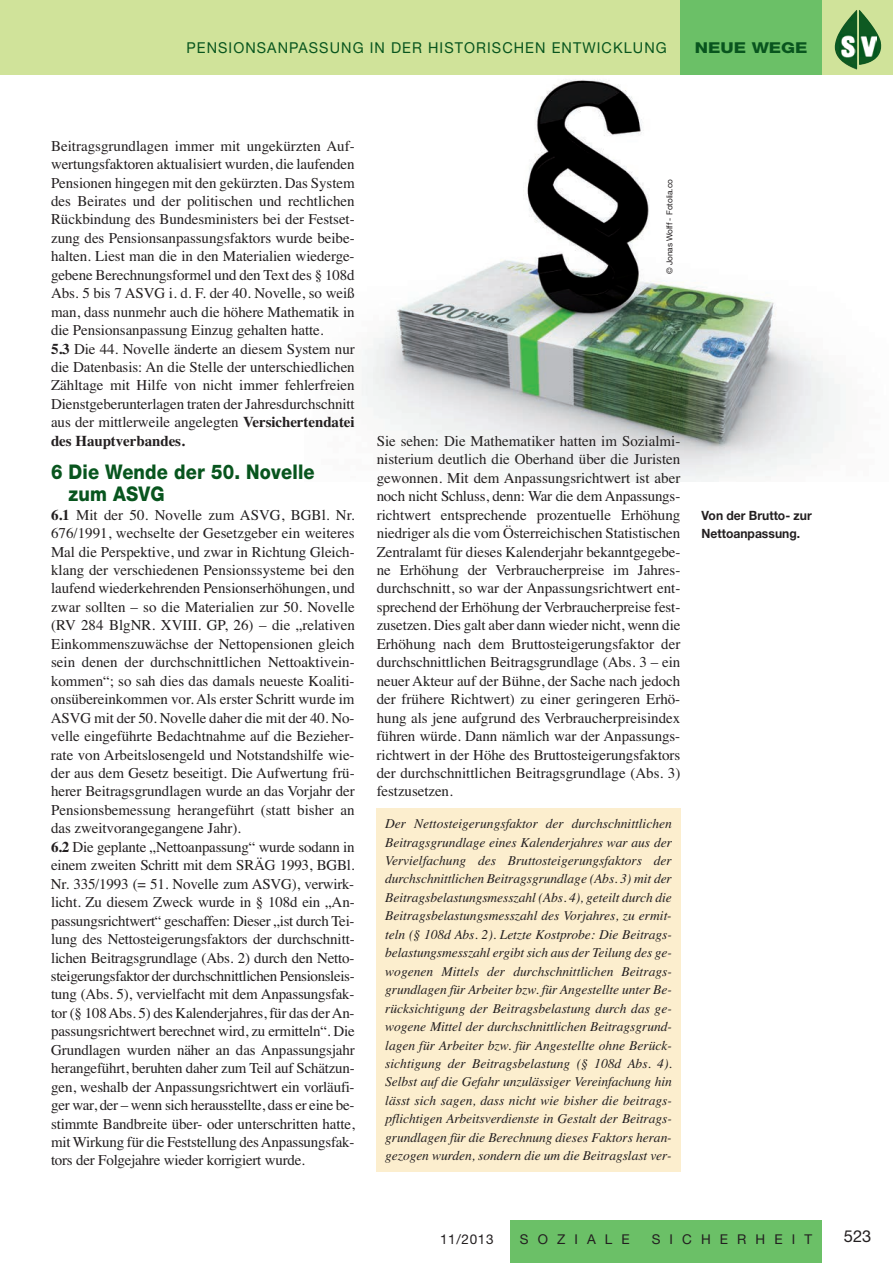
<style>
.page{position:relative;width:893px;height:1263px;background:#fff}
.page>*{position:absolute;margin:0;border:0;box-sizing:border-box;transform-origin:0 0}
.t1{font:800 20.25px/22.5px "Helvetica Neue";letter-spacing:.01em;color:#08551e;scale:.9 1}
.t2{font:16.5px "Helvetica Neue";color:#231f20}
.t3{font:15px/18.5px "Times";letter-spacing:-.005em;color:#231f20}
.t4{font:15px "Helvetica Neue";letter-spacing:.075em;color:#08551e;scale:.96 1}
.t5{font:800 15px "Helvetica Neue";color:#08551e;scale:1.2 1}
.t6{font:italic 13.5px/18.5px "Times";letter-spacing:-.005em;color:#231f20;text-align:justify}
.t7{font:13.5px "Helvetica Neue";letter-spacing:.675em;color:#231f20}
.t8{font:700 12.75px/18px "Helvetica Neue";color:#231f20;scale:.95 1}
.t9{font:8.25px "Helvetica Neue";letter-spacing:-.005em;color:#231f20}
.s1{font-weight:700}
</style>
<div class="page">
<img style="left:304px;top:74px;width:584px;height:408px">
<div style="left:376px;top:808px;width:304px;height:364px;background:#fceece"></div>
<div style="left:0;top:0;width:893px;height:74px;background:#d0e39a"></div>
<div style="left:680px;top:0;width:142px;height:74px;background:#6bc067"></div>
<div style="left:510px;top:1220px;width:312px;height:43px;background:#6bc067"></div>
<img style="left:859px;top:10px;width:22px;height:55px">
<img style="left:835px;top:10px;width:22px;height:60px">
<img style="left:839px;top:35px;width:17px;height:22px">
<img style="left:861px;top:36px;width:15px;height:21px">
<p class="t4" style="left:186px;top:43px;width:502px">PENSIONSANPASSUNG IN DER HISTORISCHEN ENTWICKLUNG</p>
<p class="t5" style="left:695px;top:43px;width:96px">NEUE WEGE</p>
<p class="t3" style="left:51px;top:136px;width:305px">Beitragsgrundlagen immer mit ungekürzten Auf&shy;wertungsfaktoren aktualisiert wurden, die laufenden Pensionen hingegen mit den gekürzten. Das System des Beirates und der politischen und rechtlichen Rückbindung des Bundesministers bei der Festset&shy;zung des Pensionsanpassungsfaktors wurde beibe&shy;halten. Liest man die in den Materialien wiederge&shy;gebene Berechnungsformel und den Text des § 108d Abs. 5 bis 7 ASVG i. d. F. der 40. Novelle, so weiß man, dass nunmehr auch die höhere Mathematik in die Pensionsanpassung Einzug gehalten hatte.<br><span class="s1">5.3</span> Die 44. Novelle änderte an diesem System nur die Datenbasis: An die Stelle der unterschiedlichen Zähltage mit Hilfe von nicht immer fehlerfreien Dienstgeberunterlagen traten der Jahresdurchschnitt aus der mittlerweile angelegten <span class="s1">Versichertendatei des Hauptverbandes.</span></p>
<h1 class="t1" style="left:68px;top:462px;width:275px;text-indent:-17px">6 Die Wende der 50. Novelle zum ASVG</h1>
<p class="t3" style="left:51px;top:505px;width:306px"><span class="s1">6.1</span> Mit der 50. Novelle zum ASVG, BGBl. Nr.<br>676/1991, wechselte der Gesetzgeber ein weiteres Mal die Perspektive, und zwar in Richtung Gleich&shy;klang der verschiedenen Pensionssysteme bei den laufend wiederkehrenden Pensionserhöhungen, und zwar sollten – so die Materialien zur 50. Novelle (RV 284 BlgNR. XVIII. GP, 26) – die „relativen Einkommenszuwächse der Nettopensionen gleich sein denen der durchschnittlichen Nettoaktivein&shy;kommen“; so sah dies das damals neueste Koaliti&shy;onsübereinkommen vor. Als erster Schritt wurde im ASVG mit der 50. Novelle daher die mit der 40. No&shy;velle eingeführte Bedachtnahme auf die Bezieher&shy;rate von Arbeitslosengeld und Notstandshilfe wie&shy;der aus dem Gesetz beseitigt. Die Aufwertung frü&shy;herer Beitragsgrundlagen wurde an das Vorjahr der Pensionsbemessung herangeführt (statt bisher an das zweitvorangegangene Jahr).<br><span class="s1">6.2</span> Die geplante „Nettoanpassung“ wurde sodann in einem zweiten Schritt mit dem SRÄG 1993, BGBl.<br>Nr. 335/1993 (= 51. Novelle zum ASVG), verwirk&shy;licht. Zu diesem Zweck wurde in § 108d ein „An&shy;passungsrichtwert“ geschaffen: Dieser „ist durch Tei&shy;lung des Nettosteigerungsfaktors der durchschnitt&shy;lichen Beitragsgrundlage (Abs. 2) durch den Netto&shy;steigerungsfaktor der durchschnittlichen Pensionsleis&shy;tung (Abs. 5), vervielfacht mit dem Anpassungsfak&shy;tor (§ 108 Abs. 5) des Kalenderjahres, für das der An&shy;passungsrichtwert berechnet wird, zu ermitteln“. Die Grundlagen wurden näher an das Anpassungsjahr herangeführt, beruhten daher zum Teil auf Schätzun&shy;gen, weshalb der Anpassungsrichtwert ein vorläufi&shy;ger war, der – wenn sich herausstellte, dass er eine be&shy;stimmte Bandbreite über- oder unterschritten hatte, mit Wirkung für die Feststellung des Anpassungsfak&shy;tors der Folgejahre wieder korrigiert wurde.</p>
<p class="t9" style="left:667px;top:274px;width:97px;rotate:-90deg">© Jonas Wolff - Fotolia.co</p>
<p class="t3" style="left:377px;top:431px;width:305px;text-align:justify">Sie sehen: Die Mathematiker hatten im Sozialmi&shy;nisterium deutlich die Oberhand über die Juristen gewonnen. Mit dem Anpassungsrichtwert ist aber noch nicht Schluss, denn: War die dem Anpassungs&shy;richtwert entsprechende prozentuelle Erhöhung niedriger als die vom Österreichischen Statistischen Zentralamt für dieses Kalenderjahr bekanntgegebe&shy;ne Erhöhung der Verbraucherpreise im Jahres&shy;durchschnitt, so war der Anpassungsrichtwert ent&shy;sprechend der Erhöhung der Verbraucherpreise fest&shy;zusetzen. Dies galt aber dann wieder nicht, wenn die Erhöhung nach dem Bruttosteigerungsfaktor der durchschnittlichen Beitragsgrundlage (Abs. 3 – ein neuer Akteur auf der Bühne, der Sache nach jedoch der frühere Richtwert) zu einer geringeren Erhö&shy;hung als jene aufgrund des Verbraucherpreisindex führen würde. Dann nämlich war der Anpassungs&shy;richtwert in der Höhe des Bruttosteigerungsfaktors der durchschnittlichen Beitragsgrundlage (Abs. 3) festzusetzen.</p>
<p class="t6" style="left:385px;top:814px;width:288px">Der Nettosteigerungsfaktor der durchschnittlichen Beitragsgrundlage eines Kalenderjahres war aus der Vervielfachung des Bruttosteigerungsfaktors der durchschnittlichen Beitragsgrundlage (Abs. 3) mit der Beitragsbelastungsmesszahl (Abs. 4), geteilt durch die Beitragsbelastungsmesszahl des Vorjahres, zu ermit&shy;teln (§ 108d Abs. 2). Letzte Kostprobe: Die Beitrags&shy;belastungsmesszahl ergibt sich aus der Teilung des ge&shy;wogenen Mittels der durchschnittlichen Beitrags&shy;grundlagen für Arbeiter bzw. für Angestellte unter Be&shy;rücksichtigung der Beitragsbelastung durch das ge&shy;wogene Mittel der durchschnittlichen Beitragsgrund&shy;lagen für Arbeiter bzw. für Angestellte ohne Berück&shy;sichtigung der Beitragsbelastung (§ 108d Abs. 4).<br>Selbst auf die Gefahr unzulässiger Vereinfachung hin lässt sich sagen, dass nicht wie bisher die beitrags&shy;pflichtigen Arbeitsverdienste in Gestalt der Beitrags&shy;grundlagen für die Berechnung dieses Faktors heran&shy;gezogen wurden, sondern die um die Beitragslast ver-</p>
<p class="t8" style="left:702px;top:506px;width:117px">Von der Brutto- zur<br>Nettoanpassung.</p>
<p class="t7" style="left:440px;top:1234px;width:55px">11/2013</p>
<p class="t7" style="left:520px;top:1234px;width:111px">SOZIALE</p>
<p class="t7" style="left:652px;top:1234px;width:162px">SICHERHEIT</p>
<p class="t2" style="left:844px;top:1230px;width:29px">523</p>
</div>
